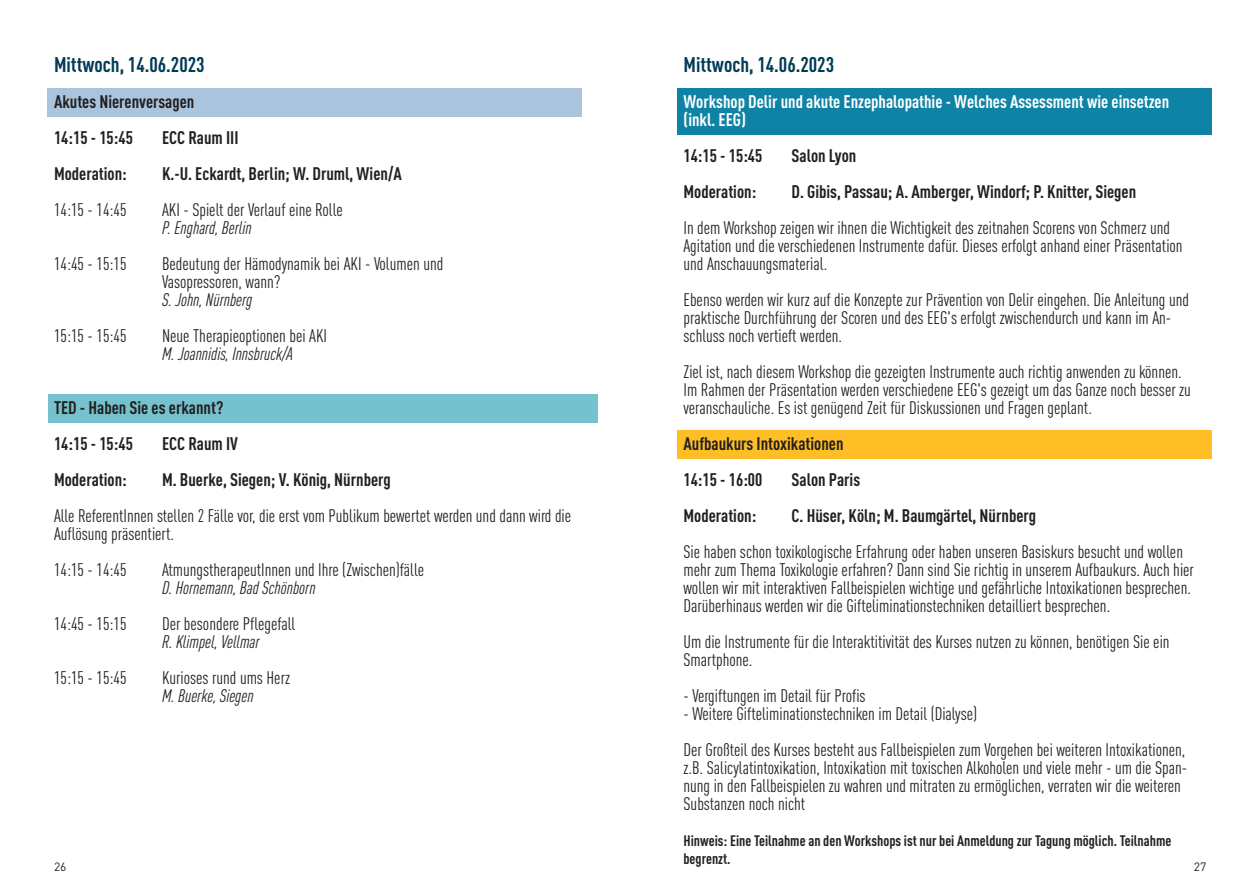
<style>
.page{position:relative;width:1259px;height:893px;background:#fff}
.page>*{position:absolute;margin:0;border:0;box-sizing:border-box;transform-origin:0 0}
.t1{font:700 condensed 21px "DIN Pro";color:#003b57}
.t2{font:condensed 18px/18px "DIN Pro";color:#231f20}
.t3{font:700 condensed 18px/36px "DIN Pro";color:#231f20}
.t4{font:italic condensed 18px "DIN Pro";color:#231f20}
.t5{font:700 condensed 18px/18px "DIN Pro";color:#fff}
.t6{font:700 condensed 15px/18px "DIN Pro";color:#231f20}
.t7{font:12px "DIN Pro";color:#231f20}
</style>
<div class="page">
<div style="left:48px;top:88px;width:534px;height:29px;background:#aac4dd"></div>
<div style="left:48px;top:394px;width:549px;height:29px;background:#75c1cd"></div>
<div style="left:677px;top:88px;width:534px;height:47px;background:#0f83a5"></div>
<div style="left:677px;top:430px;width:534px;height:29px;background:#fdbe26"></div>
<p class="t1" style="left:54px;top:49px;width:152px">Mittwoch, 14.06.2023</p>
<p class="t3" style="left:54px;top:82px;width:142px">Akutes Nierenversagen<br>14:15 - 15:45</p>
<p class="t1" style="left:683px;top:49px;width:152px">Mittwoch, 14.06.2023</p>
<p class="t5" style="left:683px;top:91px;width:487px">Workshop Delir und akute Enzephalopathie - Welches Assessment wie einsetzen (inkl. EEG)</p>
<p class="t3" style="left:683px;top:136px;width:80px">14:15 - 15:45</p>
<p class="t3" style="left:791px;top:136px;width:66px">Salon Lyon</p>
<p class="t3" style="left:683px;top:172px;width:74px">Moderation:</p>
<p class="t3" style="left:791px;top:172px;width:346px">D. Gibis, Passau; A. Amberger, Windorf; P. Knitter, Siegen</p>
<p class="t2" style="left:683px;top:218px;width:500px">In dem Workshop zeigen wir ihnen die Wichtigkeit des zeitnahen Scorens von Schmerz und<br>Agitation und die verschiedenen Instrumente dafür. Dieses erfolgt anhand einer Präsentation und Anschauungsmaterial.</p>
<p class="t2" style="left:683px;top:290px;width:507px">Ebenso werden wir kurz auf die Konzepte zur Prävention von Delir eingehen. Die Anleitung und praktische Durchführung der Scoren und des EEG's erfolgt zwischendurch und kann im An&shy;schluss noch vertieft werden.</p>
<p class="t2" style="left:683px;top:362px;width:509px">Ziel ist, nach diesem Workshop die gezeigten Instrumente auch richtig anwenden zu können.<br>Im Rahmen der Präsentation werden verschiedene EEG's gezeigt um das Ganze noch besser zu veranschauliche. Es ist genügend Zeit für Diskussionen und Fragen geplant.</p>
<p class="t3" style="left:683px;top:424px;width:161px">Aufbaukurs Intoxikationen<br>14:15 - 16:00</p>
<p class="t3" style="left:162px;top:118px;width:78px">ECC Raum III</p>
<p class="t3" style="left:54px;top:154px;width:74px">Moderation:</p>
<p class="t3" style="left:162px;top:154px;width:241px">K.-U. Eckardt, Berlin; W. Druml, Wien/A</p>
<p class="t2" style="left:54px;top:200px;width:74px">14:15 - 14:45</p>
<p class="t2" style="left:162px;top:200px;width:182px">AKI - Spielt der Verlauf eine Rolle</p>
<p class="t4" style="left:162px;top:215px;width:91px">P. Enghard, Berlin</p>
<p class="t2" style="left:54px;top:254px;width:74px">14:45 - 15:15</p>
<p class="t2" style="left:162px;top:254px;width:283px">Bedeutung der Hämodynamik bei AKI - Volumen und<br>Vasopressoren, wann?</p>
<p class="t4" style="left:162px;top:287px;width:92px">S. John, Nürnberg</p>
<p class="t2" style="left:54px;top:326px;width:74px">15:15 - 15:45</p>
<p class="t2" style="left:162px;top:326px;width:166px">Neue Therapieoptionen bei AKI</p>
<p class="t4" style="left:162px;top:341px;width:133px">M. Joannidis, Innsbruck/A</p>
<p class="t3" style="left:54px;top:388px;width:171px">TED - Haben Sie es erkannt?<br>14:15 - 15:45</p>
<p class="t3" style="left:162px;top:424px;width:77px">ECC Raum IV</p>
<p class="t3" style="left:54px;top:460px;width:74px">Moderation:</p>
<p class="t3" style="left:162px;top:460px;width:230px">M. Buerke, Siegen; V. König, Nürnberg</p>
<p class="t2" style="left:54px;top:506px;width:519px">Alle ReferentInnen stellen 2 Fälle vor, die erst vom Publikum bewertet werden und dann wird die<br>Auflösung präsentiert.</p>
<p class="t2" style="left:54px;top:560px;width:74px">14:15 - 14:45</p>
<p class="t2" style="left:162px;top:560px;width:263px">AtmungstherapeutInnen und Ihre (Zwischen)fälle</p>
<p class="t4" style="left:162px;top:575px;width:155px">D. Hornemann, Bad Schönborn</p>
<p class="t2" style="left:54px;top:614px;width:74px">14:45 - 15:15</p>
<p class="t2" style="left:162px;top:614px;width:135px">Der besondere Pflegefall</p>
<p class="t4" style="left:162px;top:629px;width:99px">R. Klimpel, Vellmar</p>
<p class="t2" style="left:54px;top:668px;width:74px">15:15 - 15:45</p>
<p class="t2" style="left:162px;top:668px;width:129px">Kurioses rund ums Herz</p>
<p class="t4" style="left:162px;top:683px;width:93px">M. Buerke, Siegen</p>
<p class="t3" style="left:791px;top:460px;width:70px">Salon Paris</p>
<p class="t3" style="left:683px;top:496px;width:74px">Moderation:</p>
<p class="t3" style="left:791px;top:496px;width:246px">C. Hüser, Köln; M. Baumgärtel, Nürnberg</p>
<p class="t2" style="left:683px;top:542px;width:512px">Sie haben schon toxikologische Erfahrung oder haben unseren Basiskurs besucht und wollen mehr zum Thema Toxikologie erfahren? Dann sind Sie richtig in unserem Aufbaukurs. Auch hier wollen wir mit interaktiven Fallbeispielen wichtige und gefährliche Intoxikationen besprechen.<br>Darüberhinaus werden wir die Gifteliminationstechniken detailliert besprechen.</p>
<p class="t2" style="left:683px;top:632px;width:487px">Um die Instrumente für die Interaktitivität des Kurses nutzen zu können, benötigen Sie ein<br>Smartphone.</p>
<p class="t2" style="left:683px;top:686px;width:184px">- Vergiftungen im Detail für Profis</p>
<p class="t2" style="left:683px;top:695px;width:503px;line-height:36px">- Weitere Gifteliminationstechniken im Detail (Dialyse)<br>Der Großteil des Kurses besteht aus Fallbeispielen zum Vorgehen bei weiteren Intoxikationen,</p>
<p class="t2" style="left:683px;top:758px;width:505px">z.B. Salicylatintoxikation, Intoxikation mit toxischen Alkoholen und viele mehr - um die Span&shy;nung in den Fallbeispielen zu wahren und mitraten zu ermöglichen, verraten wir die weiteren<br>Substanzen noch nicht</p>
<p class="t6" style="left:683px;top:831px;width:489px">Hinweis: Eine Teilnahme an den Workshops ist nur bei Anmeldung zur Tagung möglich. Teilnahme begrenzt.</p>
<p class="t7" style="left:54px;top:857px;width:14px">26</p>
<p class="t7" style="left:1193px;top:857px;width:14px">27</p>
</div>
